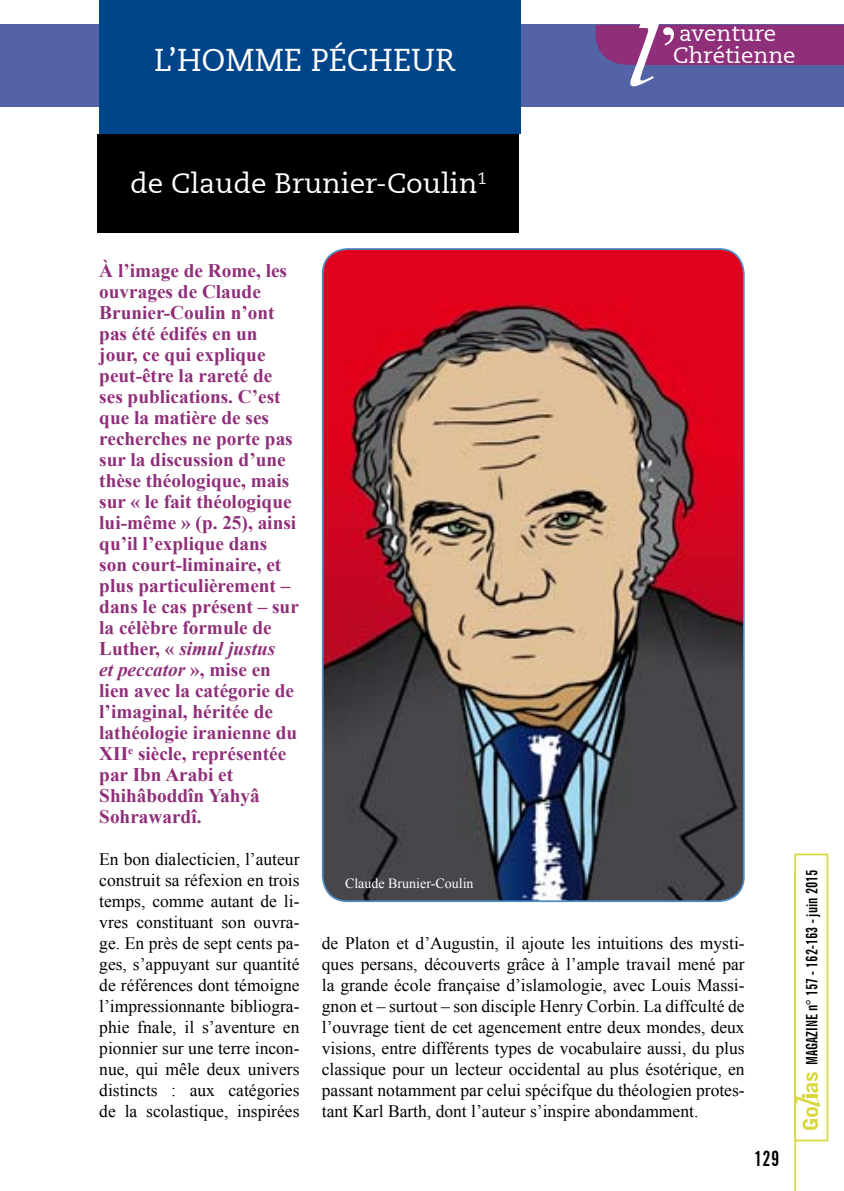
<style>
.page{position:relative;width:844px;height:1191px;background:#fff}
.page>*{position:absolute;margin:0;border:0;box-sizing:border-box;transform-origin:0 0}
.t1{font:31.5px "PMN Caecilia 55 Roman";color:#fff}
.t2{font:28px "PMN Caecilia 55 Roman";color:#fff}
.t3{font:22.4px "PMN Caecilia 55 Roman";color:#fff}
.t4{font:700 extra-condensed 21px "News Gothic BT";color:#000}
.t5{font:700 19.25px/21px "Times New Roman";color:#8f2f79}
.t6{font:17.5px/21px "Times New Roman";color:#000;text-align:justify}
.t7{font:700 extra-condensed 15.75px "News Gothic BT";color:#000}
.t8{font:14px "Times New Roman";color:#fff}
.s1{font-style:italic}
</style>
<div class="page">
<div style="left:1px;top:25px;width:842px;height:82px;background:#5463a6"></div>
<svg style="left:595px;top:24px;width:248px;height:62px"></svg>
<div style="left:98px;top:0;width:422px;height:134px;background:#004489"></div>
<div style="left:97px;top:134px;width:422px;height:98px;background:#000"></div>
<img style="left:322px;top:249px;width:421px;height:652px">
<div style="left:322px;top:248px;width:422px;height:654px;border:2px solid #4d8cc6;border-radius:25px"></div>
<hr style="left:794px;top:871px;width:1px;height:320px;background:#d9d93f">
<div style="left:794px;top:853px;width:34px;height:288px;background:#fff;border:2px solid #d9d93f"></div>
<svg style="left:794px;top:1072px;width:25px;height:57px"></svg>
<p class="t3" style="left:679px;top:20px;width:98px">aventure</p>
<h1 class="t1" style="left:154px;top:42px;width:303px">l ’homme pécheur</h1>
<p class="t3" style="left:673px;top:43px;width:124px">Chrétienne</p>
<h2 class="t2" style="left:130px;top:167px;width:357px">de Claude Brunier-Coulin<sup>1</sup></h2>
<p class="t5" style="left:99px;top:259px;width:201px">À l’image de Rome, les ouvrages de Claude<br>Brunier-Coulin n’ont pas été édifés en un jour, ce qui explique peut-être la rareté de ses publications. C’est que la matière de ses recherches ne porte pas sur la discussion d’une thèse théologique, mais sur « le fait théologique lui-même » (p. 25), ainsi qu’il l’explique dans son court-liminaire, et plus particulièrement – dans le cas présent – sur la célèbre formule de<br>Luther, « <span class="s1">simul justus<br>et peccator</span> », mise en lien avec la catégorie de l’imaginal, héritée de lathéologie iranienne du<br>XII<sup>e</sup> siècle, représentée par Ibn Arabi et<br>Shihâboddîn Yahyâ<br>Sohrawardî.</p>
<p class="t6" style="left:99px;top:848px;width:202px">En bon dialecticien, l’auteur construit sa réfexion en trois temps, comme autant de li&shy;vres constituant son ouvra&shy;ge. En près de sept cents pa&shy;ges, s’appuyant sur quantité de références dont témoigne l’impressionnante bibliogra&shy;phie fnale, il s’aventure en pionnier sur une terre incon&shy;nue, qui mêle deux univers distincts : aux catégories de la scolastique, inspirées</p>
<p class="t8" style="left:345px;top:874px;width:130px">Claude Brunier-Coulin</p>
<p class="t6" style="left:322px;top:932px;width:424px">de Platon et d’Augustin, il ajoute les intuitions des mysti&shy;ques persans, découverts grâce à l’ample travail mené par la grande école française d’islamologie, avec Louis Massi&shy;gnon et – surtout – son disciple Henry Corbin. La diffculté de l’ouvrage tient de cet agencement entre deux mondes, deux visions, entre différents types de vocabulaire aussi, du plus classique pour un lecteur occidental au plus ésotérique, en passant notamment par celui spécifque du théologien protes&shy;tant Karl Barth, dont l’auteur s’inspire abondamment.</p>
<p class="t4" style="left:754px;top:1145px;width:27px">129</p>
<p class="t7" style="left:802px;top:1064px;width:197px;rotate:-90deg">Magazine n° 157 - 162-163 - juin 2015</p>
</div>
